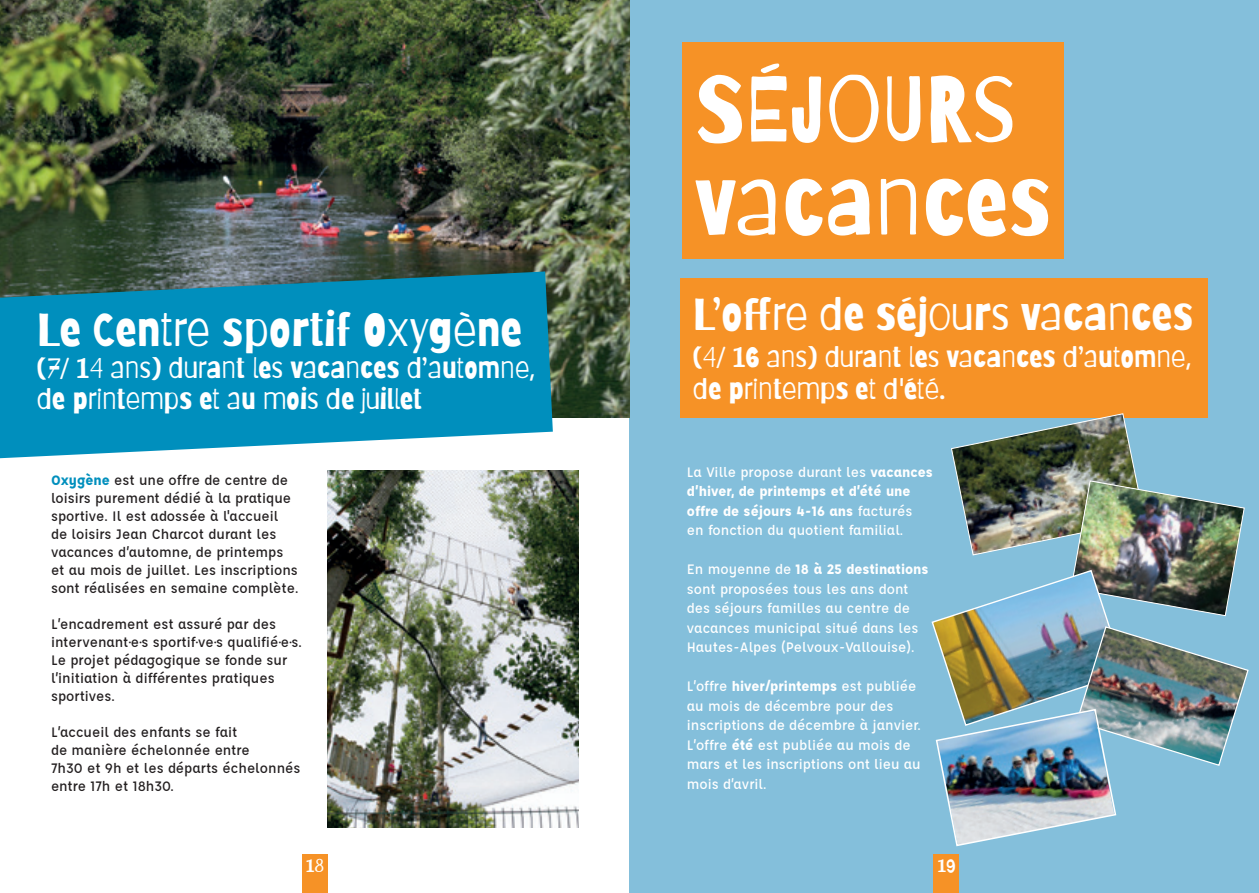
<style>
.page{position:relative;width:1259px;height:893px;background:#fff}
.page>*{position:absolute;margin:0;border:0;box-sizing:border-box;transform-origin:0 0}
.t1{font:93px/93px "Barriecito";color:#fff;scale:.95 1}
.t2{font:46.5px "Barriecito";color:#fff;scale:.95 1}
.t3{font:45px "Barriecito";color:#fff;scale:.95 1}
.t4{font:28.5px/31.5px "Barriecito";color:#fff;scale:.95 1}
.t5{font:18px "Barriecito";color:#fff}
.t6{font:500 15px/18px "Affogato";color:#231f20}
.t7{font:500 15px/19.5px "Affogato";color:#fff}
.s1{font-weight:700;color:#008fbd}
.s2{font-weight:700}
</style>
<div class="page">
<div style="left:302px;top:854px;width:25px;height:39px;background:#f69226"></div>
<div style="left:629px;top:0;width:630px;height:893px;background:#84bfdb"></div>
<img style="left:0;top:0;width:629px;height:418px">
<svg style="left:0;top:271px;width:553px;height:187px;background:#1792b8"></svg>
<div style="left:680px;top:279px;width:527px;height:139px;background:#f69226"></div>
<div style="left:682px;top:43px;width:381px;height:216px;background:#f69226"></div>
<img style="left:327px;top:471px;width:251px;height:356px">
<img style="left:931px;top:413px;width:318px;height:434px">
<div style="left:933px;top:854px;width:26px;height:39px;background:#f69226"></div>
<h2 class="t2" style="left:37px;top:298px;width:512px">Le Centre sportif Oxygène</h2>
<h3 class="t4" style="left:37px;top:352px;width:525px">(7/ 14 ans) durant les vacances d’automne, de printemps et au mois de juillet</h3>
<p class="t6" style="left:51px;top:470px;width:249px"><span class="s1">Oxygène</span> est une offre de centre de loisirs purement dédié à la pratique sportive. Il est adossée à l'accueil de loisirs Jean Charcot durant les vacances d’automne, de printemps et au mois de juillet. Les inscriptions sont réalisées en semaine complète.</p>
<p class="t6" style="left:51px;top:614px;width:252px">L’encadrement est assuré par des intervenant·e·s sportif·ve·s qualifié·e·s.<br>Le projet pédagogique se fonde sur l’initiation à différentes pratiques sportives.</p>
<p class="t6" style="left:51px;top:722px;width:251px">L’accueil des enfants se fait<br>de manière échelonnée entre<br>7h30 et 9h et les départs échelonnés entre 17h et 18h30.</p>
<p class="t5" style="left:306px;top:853px;width:19px">18</p>
<h1 class="t1" style="left:694px;top:63px;width:377px">SÉJOURS vacances</h1>
<h3 class="t3" style="left:693px;top:283px;width:528px">L’offre de séjours vacances</h3>
<h3 class="t4" style="left:693px;top:341px;width:525px">(4/ 16 ans) durant les vacances d’automne, de printemps et d'été.</h3>
<p class="t7" style="left:687px;top:462px;width:247px">La Ville propose durant les <span class="s2">vacances d’hiver, de printemps et d’été une offre de séjours 4-16 ans</span> facturés en fonction du quotient familial.</p>
<p class="t7" style="left:687px;top:559px;width:243px">En moyenne de <span class="s2">18 à 25 destinations </span>sont proposées tous les ans dont des séjours familles au centre de vacances municipal situé dans les Hautes-Alpes (Pelvoux-Vallouise).</p>
<p class="t7" style="left:687px;top:676px;width:236px">L’offre <span class="s2">hiver/printemps</span> est publiée au mois de décembre pour des inscriptions de décembre à janvier.<br>L’offre <span class="s2">été</span> est publiée au mois de mars et les inscriptions ont lieu au mois d’avril.</p>
<p class="t5" style="left:937px;top:853px;width:19px">19</p>
</div>
